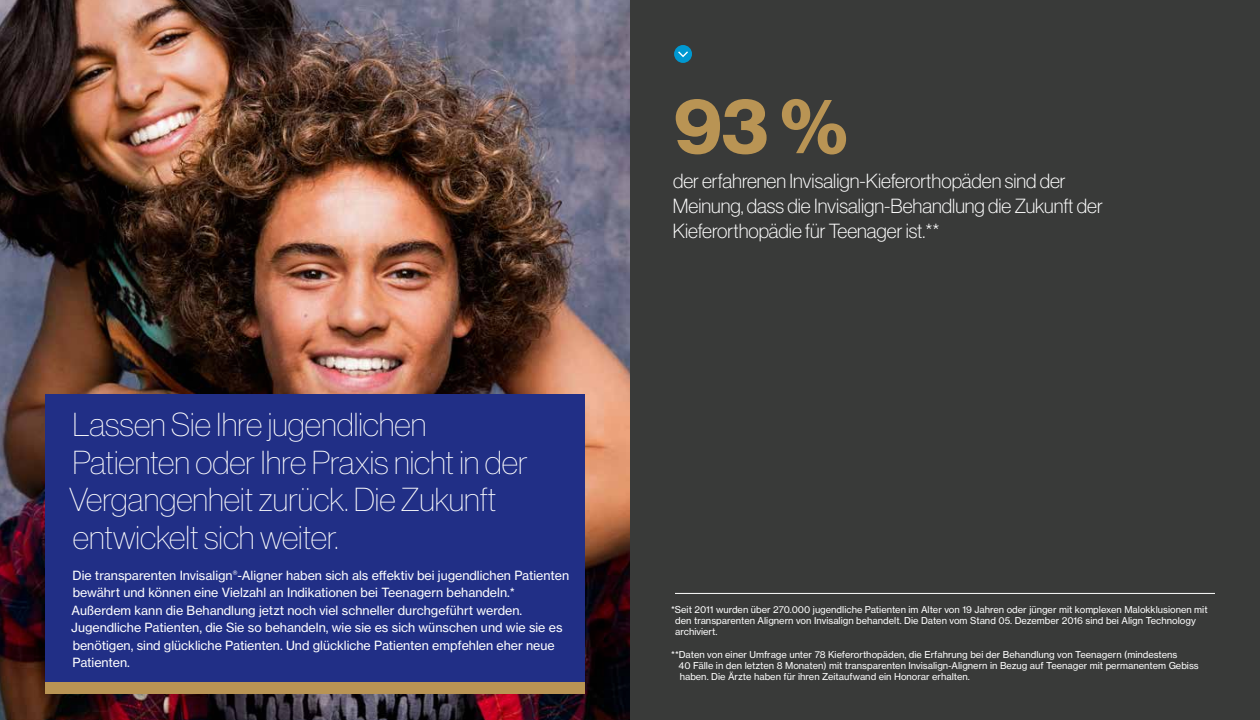
<style>
.page{position:relative;width:1260px;height:720px;background:#fff}
.page>*{position:absolute;margin:0;border:0;box-sizing:border-box;transform-origin:0 0}
.t1{font:77.5px "N Haas Grotesk DS Pro 75 Bd";color:#b99454}
.t2{font:32.5px/37.5px "N Haas Grotesk DS Pro 25 Th";color:#fff}
.t3{font:20px/25px "N Haas Grotesk DS Pro 35 X Lt";color:#fff}
.t4{font:12.5px/17.5px "N Haas Grotesk TX Pro 55 Rg";color:#fff}
.t5{font:9.38px/11.2px "N Haas Grotesk TX Pro 55 Rg";color:#fff}
</style>
<div class="page">
<img style="left:0;top:0;width:630px;height:720px">
<div style="left:45px;top:394px;width:540px;height:289px;background:#212f86"></div>
<div style="left:630px;top:0;width:630px;height:720px;background:#393a39"></div>
<hr style="left:675px;top:593px;width:540px;height:1px;background:#fff">
<div style="left:674px;top:45px;width:18px;height:18px;background:#0098d1;border-radius:50%"></div>
<svg style="left:678px;top:51px;width:10px;height:6px"></svg>
<div style="left:45px;top:683px;width:540px;height:11px;background:#b99454"></div>
<h2 class="t2" style="left:69px;top:406px;width:460px">Lassen Sie Ihre jugendlichen<br>Patienten oder Ihre Praxis nicht in der<br>Vergangenheit zurück. Die Zukunft entwickelt sich weiter.</h2>
<p class="t4" style="left:71px;top:566px;width:499px">Die transparenten Invisalign<sup>®</sup>-Aligner haben sich als effektiv bei jugendlichen Patienten bewährt und können eine Vielzahl an Indikationen bei Teenagern behandeln.* Außerdem kann die Behandlung jetzt noch viel schneller durchgeführt werden.<br>Jugendliche Patienten, die Sie so behandeln, wie sie es sich wünschen und wie sie es benötigen, sind glückliche Patienten. Und glückliche Patienten empfehlen eher neue Patienten.</p>
<h1 class="t1" style="left:674px;top:81px;width:175px">93 %</h1>
<h3 class="t3" style="left:673px;top:169px;width:431px">der erfahrenen Invisalign-Kieferorthopäden sind der<br>Meinung, dass die Invisalign-Behandlung die Zukunft der<br>Kieferorthopädie für Teenager ist.**</h3>
<p class="t5" style="left:675px;top:604px;width:534px;text-indent:-4px">*Seit 2011 wurden über 270.000 jugendliche Patienten im Alter von 19 Jahren oder jünger mit komplexen Malokklusionen mit den transparenten Alignern von Invisalign behandelt. Die Daten vom Stand 05. Dezember 2016 sind bei Align Technology archiviert.</p>
<p class="t5" style="left:679px;top:649px;width:522px;text-indent:-7px">**Daten von einer Umfrage unter 78 Kieferorthopäden, die Erfahrung bei der Behandlung von Teenagern (mindestens<br>40 Fälle in den letzten 8 Monaten) mit transparenten Invisalign-Alignern in Bezug auf Teenager mit permanentem Gebiss haben. Die Ärzte haben für ihren Zeitaufwand ein Honorar erhalten.</p>
</div>
